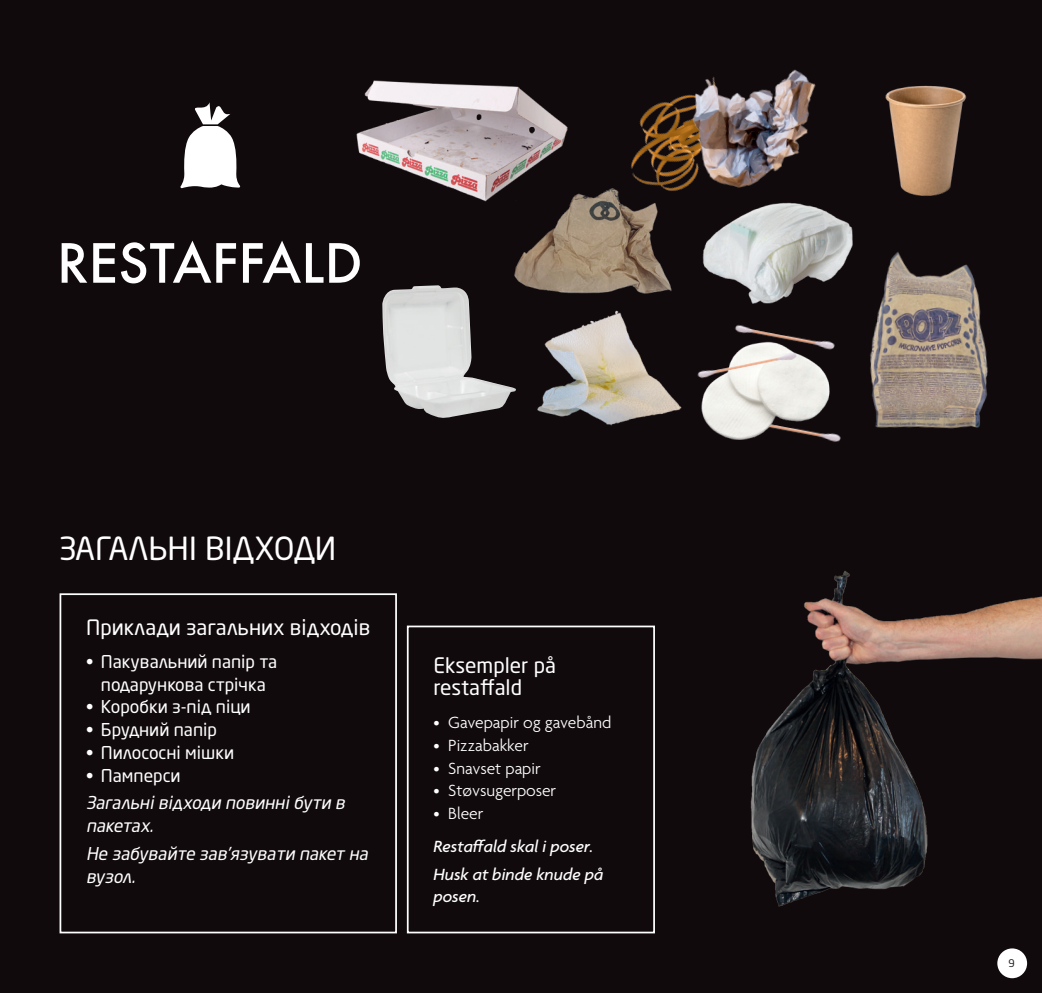
<style>
.page{position:relative;width:1042px;height:993px;background:#fff}
.page>*{position:absolute;margin:0;border:0;box-sizing:border-box;transform-origin:0 0}
.t1{font:500 52.5px "Futura";color:#fff}
.t2{font:31.5px "Neo Sans W1 G";color:#fff}
.t3{font:21px/22.8px "Neo Sans W1 G";color:#fff}
.t4{font:17.5px/22.8px "Neo Sans W1 G";color:#fff;text-align:center}
.t5{font:italic 17.5px/22.8px "Neo Sans W1 G";color:#fff}
.t6{font:300 17.5px "Agenda";color:#fff}
.t7{font:italic 500 17.5px/27.7px "Agenda";color:#fff}
.t8{font:10.5px "Neo Sans W1 G";color:#231f20}
</style>
<div class="page">
<div style="left:0;top:0;width:1042px;height:992px;background:#110a0c"></div>
<svg style="left:180px;top:102px;width:60px;height:86px"></svg>
<img style="left:382px;top:285px;width:134px;height:133px">
<img style="left:631px;top:97px;width:48px;height:85px">
<img style="left:885px;top:85px;width:82px;height:111px">
<img style="left:537px;top:310px;width:145px;height:116px">
<img style="left:870px;top:252px;width:118px;height:177px">
<img style="left:679px;top:69px;width:137px;height:121px">
<img style="left:702px;top:202px;width:151px;height:102px">
<img style="left:356px;top:80px;width:212px;height:122px">
<img style="left:835px;top:434px;width:6px;height:8px">
<img style="left:735px;top:325px;width:70px;height:14px">
<img style="left:701px;top:339px;width:134px;height:103px">
<img style="left:697px;top:347px;width:104px;height:35px">
<img style="left:505px;top:182px;width:176px;height:124px">
<img style="left:750px;top:571px;width:292px;height:336px">
<div style="left:407px;top:625px;width:248px;height:308px;border:2px solid #fff"></div>
<div style="left:60px;top:593px;width:337px;height:340px;border:2px solid #fff"></div>
<div style="left:997px;top:948px;width:30px;height:29px;background:#fff;border-radius:50%"></div>
<h1 class="t1" style="left:57px;top:227px;width:307px">RESTAFFALD</h1>
<h2 class="t2" style="left:60px;top:528px;width:278px">ЗАГАЛЬНІ ВІДХОДИ</h2>
<p class="t3" style="left:86px;top:615px;width:286px">Приклади загальних відходів</p>
<p class="t4" style="left:86px;top:649px;width:193px">• Пакувальний папір та подарункова стрічка</p>
<p class="t4" style="left:86px;top:695px;width:166px">• Коробки з-під піци</p>
<p class="t4" style="left:86px;top:717px;width:132px">• Брудний папір</p>
<p class="t4" style="left:86px;top:740px;width:150px">• Пилососні мішки</p>
<p class="t4" style="left:86px;top:763px;width:96px">• Памперси</p>
<p class="t5" style="left:86px;top:791px;width:264px">Загальнівідходи повиннібути в пакетах.</p>
<p class="t5" style="left:86px;top:841px;width:287px">Не забувайте зав’язувати пакет на вузол.</p>
<p class="t3" style="left:433px;top:653px;width:124px">Eksempler på restaffald</p>
<p class="t6" style="left:433px;top:712px;width:179px">• Gavepapir og gavebånd</p>
<p class="t6" style="left:433px;top:735px;width:97px">• Pizzabakker</p>
<p class="t6" style="left:433px;top:758px;width:109px">• Snavset papir</p>
<p class="t6" style="left:433px;top:781px;width:124px">• Støvsugerposer</p>
<p class="t6" style="left:433px;top:803px;width:51px">• Bleer</p>
<p class="t7" style="left:433px;top:832px;width:172px">Restaffald skal i poser.<br>Husk at binde knude på</p>
<p class="t7" style="left:433px;top:882px;width:48px">posen.</p>
<p class="t8" style="left:1008px;top:956px;width:8px">9</p>
</div>
